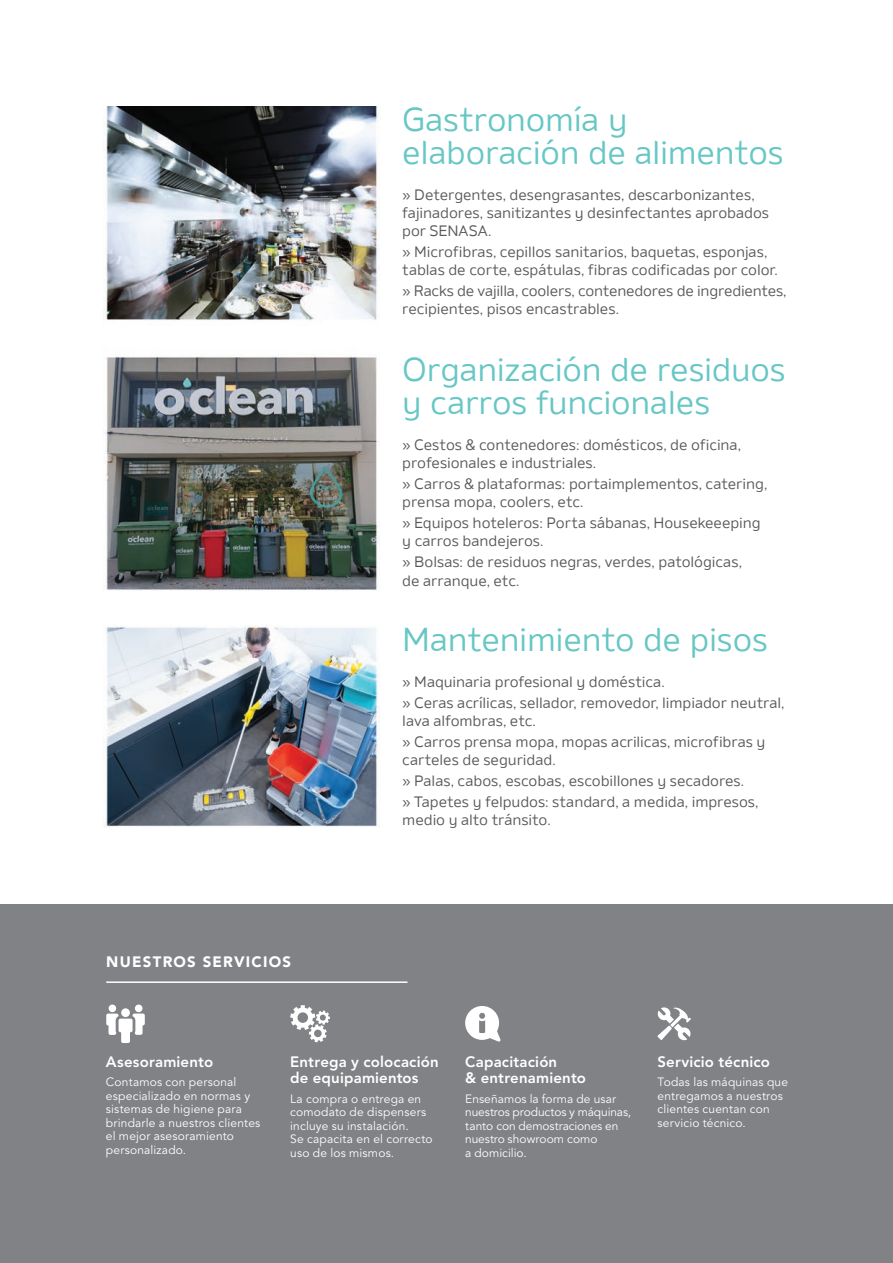
<style>
.page{position:relative;width:893px;height:1263px;background:#fff}
.page>*{position:absolute;margin:0;border:0;box-sizing:border-box;transform-origin:0 0}
.t1{font:33px/33px "Amino Regular 4";letter-spacing:-.01em;color:#66c7c5}
.t2{font:15px/18px "Amino Regular 4";letter-spacing:-.005em;color:#57585a}
.t3{font:800 15px/16.5px "Avenir LT Std";letter-spacing:.01em;color:#fff}
.t4{font:900 15px "Avenir LT Std";letter-spacing:.08em;color:#fff}
.t5{font:12px/13.5px "Avenir LT Std";letter-spacing:.015em;color:#fff}
.t6{font:12px/13.5px "Avenir LT Std";letter-spacing:-.005em;color:#fff}
</style>
<div class="page">
<img style="left:103px;top:107px;width:277px;height:720px">
<div style="left:0;top:904px;width:893px;height:359px;background:#808285"></div>
<div style="left:109px;top:1004px;width:7px;height:8px;background:#fff;border-radius:50%"></div>
<div style="left:135px;top:1004px;width:7px;height:8px;background:#fff;border-radius:50%"></div>
<svg style="left:106px;top:1013px;width:39px;height:30px"></svg>
<div style="left:121px;top:1008px;width:9px;height:9px;background:#fff;border-radius:50%"></div>
<svg style="left:290px;top:1005px;width:40px;height:37px"></svg>
<svg style="left:465px;top:1006px;width:36px;height:36px"></svg>
<svg style="left:657px;top:1007px;width:34px;height:33px"></svg>
<hr style="left:106px;top:981px;width:301px;height:2px;background:#fff">
<p class="t4" style="left:106px;top:953px;width:186px">NUESTROS SERVICIOS</p>
<h1 class="t1" style="left:402px;top:102px;width:383px">Gastronomía y elaboración de alimentos</h1>
<p class="t2" style="left:402px;top:185px;width:368px">» Detergentes, desengrasantes, descarbonizantes, fajinadores, sanitizantes y desinfectantes aprobados por SENASA.</p>
<p class="t2" style="left:402px;top:242px;width:377px">» Microfibras, cepillos sanitarios, baquetas, esponjas, tablas de corte, espátulas, fibras codificadas por color.</p>
<p class="t2" style="left:402px;top:281px;width:386px">» Racks de vajilla, coolers, contenedores de ingredientes, recipientes, pisos encastrables.</p>
<h1 class="t1" style="left:402px;top:353px;width:385px">Organización de residuos y carros funcionales</h1>
<p class="t2" style="left:402px;top:436px;width:340px">» Cestos &amp; contenedores: domésticos, de oficina, profesionales e industriales.</p>
<p class="t2" style="left:402px;top:475px;width:366px">» Carros &amp; plataformas: portaimplementos, catering, prensa mopa, coolers, etc.</p>
<p class="t2" style="left:402px;top:514px;width:360px">» Equipos hoteleros: Porta sábanas, Housekeeeping y carros bandejeros.</p>
<p class="t2" style="left:402px;top:553px;width:341px">» Bolsas: de residuos negras, verdes, patológicas, de arranque, etc.</p>
<h1 class="t1" style="left:402px;top:622px;width:367px">Mantenimiento de pisos</h1>
<p class="t2" style="left:402px;top:671px;width:384px;line-height:21px">» Maquinaria profesional y doméstica.<br>» Ceras acrílicas, sellador, removedor, limpiador neutral,</p>
<p class="t2" style="left:402px;top:710px;width:365px;line-height:21px">lava alfombras, etc.<br>» Carros prensa mopa, mopas acrilicas, microfibras y</p>
<p class="t2" style="left:402px;top:749px;width:358px;line-height:21px">carteles de seguridad.<br>» Palas, cabos, escobas, escobillones y secadores.<br>» Tapetes y felpudos: standard, a medida, impresos,</p>
<p class="t2" style="left:402px;top:810px;width:150px">medio y alto tránsito.</p>
<p class="t3" style="left:106px;top:1053px;width:109px">Asesoramiento</p>
<p class="t5" style="left:106px;top:1076px;width:156px">Contamos con personal especializado en normas y sistemas de higiene para brindarle a nuestros clientes el mejor asesoramiento personalizado.</p>
<p class="t3" style="left:290px;top:1053px;width:150px">Entrega y colocación de equipamientos</p>
<p class="t5" style="left:290px;top:1092px;width:144px">La compra o entrega en comodato de dispensers incluye su instalación.<br>Se capacita en el correcto uso de los mismos.</p>
<p class="t3" style="left:465px;top:1053px;width:122px">Capacitación<br>&amp; entrenamiento</p>
<p class="t6" style="left:465px;top:1092px;width:167px">Enseñamos la forma de usar nuestros productos y máquinas, tanto con demostraciones en nuestro showroom como<br>a domicilio.</p>
<p class="t3" style="left:657px;top:1053px;width:114px">Servicio técnico</p>
<p class="t5" style="left:657px;top:1076px;width:132px">Todas las máquinas que entregamos a nuestros clientes cuentan con servicio técnico.</p>
</div>
